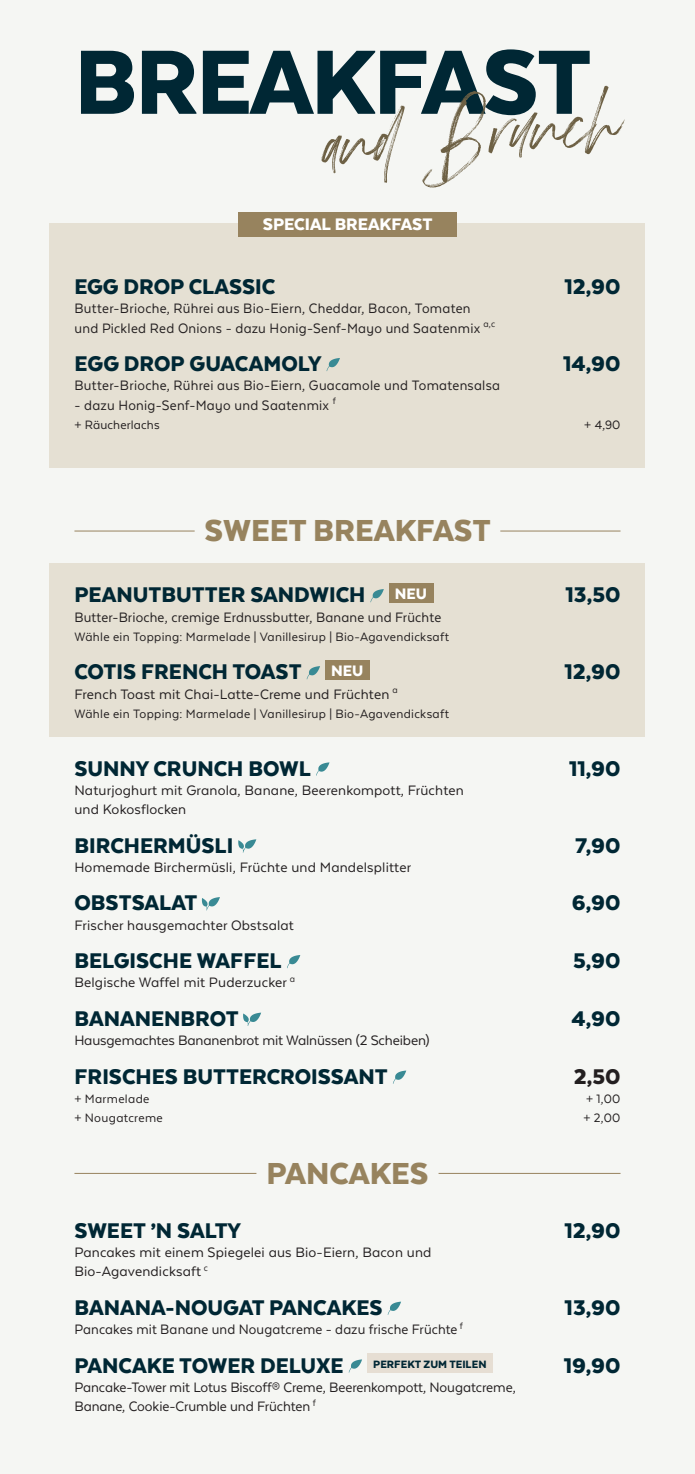
<style>
.page{position:relative;width:695px;height:1474px;background:#fff}
.page>*{position:absolute;margin:0;border:0;box-sizing:border-box;transform-origin:0 0}
.t1{font:121.8px "Drama";color:#6d6044}
.t2{font:900 105px "Texta Alt";letter-spacing:-.02em;color:#002734}
.Kategorien{font:900 35px "Texta Alt";color:#97835e}
.Gericht{font:900 24.5px "Texta Alt";color:#002734}
.Fließtext{font:900 24.5px "Texta Alt";color:#002734}
.Gericht-2{font:900 24.5px "Texta Alt";color:#231f20}
.t3{font:900 19.25px "Texta Alt";color:#fff}
.Gericht-3{font:900 17.5px "Texta Alt";color:#fff}
.Fließtext-2{font:15.75px/19.2px "Texta Alt";letter-spacing:.01em;color:#231f20}
.Fließtext-3{font:15.75px/19.2px "Texta Alt";letter-spacing:.01em;color:#231f20;scale:.96 1}
.Gericht-4{font:15.75px "Texta Alt";letter-spacing:-.01em;color:#231f20}
.Gericht-5{font:15.75px "Texta Alt";letter-spacing:.01em;color:#231f20}
.Fließtext-4{font:14px "Texta Alt";letter-spacing:.02em;color:#231f20}
.Gericht-6{font:14px "Texta Alt";letter-spacing:.025em;color:#231f20}
.t4{font:900 12.25px "Texta Alt";color:#002734}
</style>
<div class="page">
<div style="left:0;top:0;width:694px;height:1473px;background:#f5f6f3"></div>
<div style="left:50px;top:223px;width:595px;height:244px;background:#e5e0d3"></div>
<div style="left:50px;top:564px;width:595px;height:173px;background:#e5e0d3"></div>
<svg style="left:326px;top:358px;width:14px;height:13px"></svg>
<svg style="left:388px;top:1301px;width:13px;height:13px"></svg>
<svg style="left:348px;top:1359px;width:14px;height:13px"></svg>
<div style="left:367px;top:1353px;width:125px;height:19px;background:#e6ded3"></div>
<hr style="left:74px;top:1172px;width:546px;height:1px;background:#97835e">
<div style="left:256px;top:1161px;width:182px;height:24px;background:#f5f6f3"></div>
<hr style="left:74px;top:530px;width:546px;height:1px;background:#97835e">
<div style="left:195px;top:519px;width:305px;height:24px;background:#f5f6f3"></div>
<svg style="left:370px;top:589px;width:14px;height:13px"></svg>
<div style="left:388px;top:583px;width:45px;height:19px;background:#97835e"></div>
<svg style="left:306px;top:666px;width:14px;height:13px"></svg>
<div style="left:325px;top:660px;width:44px;height:19px;background:#97835e"></div>
<svg style="left:316px;top:762px;width:13px;height:13px"></svg>
<svg style="left:238px;top:839px;width:18px;height:13px"></svg>
<svg style="left:202px;top:897px;width:18px;height:13px"></svg>
<svg style="left:287px;top:955px;width:13px;height:13px"></svg>
<svg style="left:243px;top:1012px;width:18px;height:14px"></svg>
<svg style="left:393px;top:1070px;width:13px;height:13px"></svg>
<div style="left:238px;top:212px;width:218px;height:25px;background:#97835e"></div>
<p class="t2" style="left:74px;top:27px;width:519px">BREAKFAST</p>
<p class="t1" style="left:318px;top:86px;width:298px;rotate:-4deg">and Brunch</p>
<p class="t3" style="left:263px;top:215px;width:171px">SPECIAL BREAKFAST</p>
<p class="Gericht" style="left:74px;top:274px;width:202px">EGG DROP CLASSIC</p>
<p class="Gericht" style="left:564px;top:274px;width:58px">12,90</p>
<p class="Fließtext-3" style="left:74px;top:299px;width:439px">Butter-Brioche, Rührei aus Bio-Eiern, Cheddar, Bacon, Tomaten und Pickled Red Onions - dazu Honig-Senf-Mayo und Saatenmix <sup>a,c</sup></p>
<p class="Fließtext" style="left:74px;top:351px;width:248px">EGG DROP GUACAMOLY</p>
<p class="Fließtext" style="left:563px;top:351px;width:59px">14,90</p>
<p class="Fließtext-3" style="left:74px;top:376px;width:445px">Butter-Brioche, Rührei aus Bio-Eiern, Guacamole und Tomatensalsa</p>
<p class="Fließtext-3" style="left:74px;top:395px;width:274px">- dazu Honig-Senf-Mayo und Saatenmix <sup>f</sup></p>
<p class="Fließtext-4" style="left:74px;top:417px;width:87px">+ Räucherlachs</p>
<p class="Fließtext-4" style="left:584px;top:417px;width:38px">+ 4,90</p>
<p class="Kategorien" style="left:204px;top:512px;width:288px">SWEET BREAKFAST</p>
<p class="Gericht" style="left:74px;top:582px;width:292px">PEANUTBUTTER SANDWICH</p>
<p class="Gericht-3" style="left:395px;top:584px;width:34px">NEU</p>
<p class="Gericht" style="left:565px;top:582px;width:56px">13,50</p>
<p class="Fließtext-3" style="left:74px;top:607px;width:383px">Butter-Brioche, cremige Erdnussbutter, Banane und Früchte</p>
<p class="Fließtext-4" style="left:74px;top:629px;width:376px">Wähle ein Topping: Marmelade | Vanillesirup | Bio-Agavendicksaft</p>
<p class="Fließtext" style="left:74px;top:659px;width:229px">COTIS FRENCH TOAST</p>
<p class="Gericht-3" style="left:331px;top:661px;width:34px">NEU</p>
<p class="Fließtext" style="left:564px;top:659px;width:58px">12,90</p>
<p class="Fließtext-2" style="left:74px;top:684px;width:325px">French Toast mit Chai-Latte-Creme und Früchten <sup>a</sup></p>
<p class="Fließtext-4" style="left:74px;top:706px;width:376px">Wähle ein Topping: Marmelade | Vanillesirup | Bio-Agavendicksaft</p>
<p class="Fließtext" style="left:74px;top:755px;width:238px">SUNNY CRUNCH BOWL</p>
<p class="Fließtext" style="left:569px;top:755px;width:53px">11,90</p>
<p class="Fließtext-2" style="left:74px;top:780px;width:391px">Naturjoghurt mit Granola, Banane, Beerenkompott, Früchten und Kokosflocken</p>
<p class="Fließtext" style="left:74px;top:832px;width:160px">BIRCHERMÜSLI</p>
<p class="Fließtext" style="left:575px;top:832px;width:47px">7,90</p>
<p class="Fließtext-2" style="left:74px;top:857px;width:338px">Homemade Birchermüsli, Früchte und Mandelsplitter</p>
<p class="Gericht" style="left:74px;top:890px;width:125px">OBSTSALAT</p>
<p class="Gericht" style="left:571px;top:890px;width:50px">6,90</p>
<p class="Fließtext-2" style="left:74px;top:915px;width:221px">Frischer hausgemachter Obstsalat</p>
<p class="Gericht" style="left:74px;top:948px;width:209px">BELGISCHE WAFFEL</p>
<p class="Gericht" style="left:573px;top:948px;width:49px">5,90</p>
<p class="Gericht-5" style="left:74px;top:974px;width:222px">Belgische Waffel mit Puderzucker <sup>a</sup></p>
<p class="Gericht" style="left:74px;top:1005px;width:166px">BANANENBROT</p>
<p class="Gericht" style="left:571px;top:1005px;width:50px">4,90</p>
<p class="Gericht-4" style="left:74px;top:1032px;width:356px">Hausgemachtes Bananenbrot mit Walnüssen (2 Scheiben)</p>
<p class="Gericht" style="left:74px;top:1063px;width:315px">FRISCHES BUTTERCROISSANT</p>
<p class="Gericht-2" style="left:573px;top:1063px;width:48px">2,50</p>
<p class="Gericht-6" style="left:74px;top:1091px;width:76px">+ Marmelade</p>
<p class="Gericht-6" style="left:586px;top:1091px;width:36px">+ 1,00</p>
<p class="Gericht-6" style="left:74px;top:1110px;width:90px">+ Nougatcreme</p>
<p class="Gericht-6" style="left:583px;top:1110px;width:39px">+ 2,00</p>
<p class="Kategorien" style="left:266px;top:1154px;width:164px">PANCAKES</p>
<p class="Gericht" style="left:74px;top:1217px;width:168px">SWEET ’N SALTY</p>
<p class="Gericht" style="left:564px;top:1217px;width:58px">12,90</p>
<p class="Fließtext-2" style="left:74px;top:1242px;width:358px">Pancakes mit einem Spiegelei aus Bio-Eiern, Bacon und<br>Bio-Agavendicksaft <sup>c</sup></p>
<p class="Fließtext" style="left:74px;top:1294px;width:309px">BANANA-NOUGAT PANCAKES</p>
<p class="Fließtext" style="left:564px;top:1294px;width:57px">13,90</p>
<p class="Fließtext-3" style="left:74px;top:1319px;width:406px">Pancakes mit Banane und Nougatcreme - dazu frische Früchte <sup>f</sup></p>
<p class="Fließtext" style="left:74px;top:1352px;width:271px">PANCAKE TOWER DELUXE</p>
<p class="t4" style="left:373px;top:1357px;width:115px">PERFEKT ZUM TEILEN</p>
<p class="Fließtext" style="left:564px;top:1352px;width:58px">19,90</p>
<p class="Fließtext-2" style="left:74px;top:1377px;width:443px">Pancake-Tower mit Lotus Biscoff® Creme, Beerenkompott, Nougatcreme,<br>Banane, Cookie-Crumble und Früchten <sup>f</sup></p>
</div>
